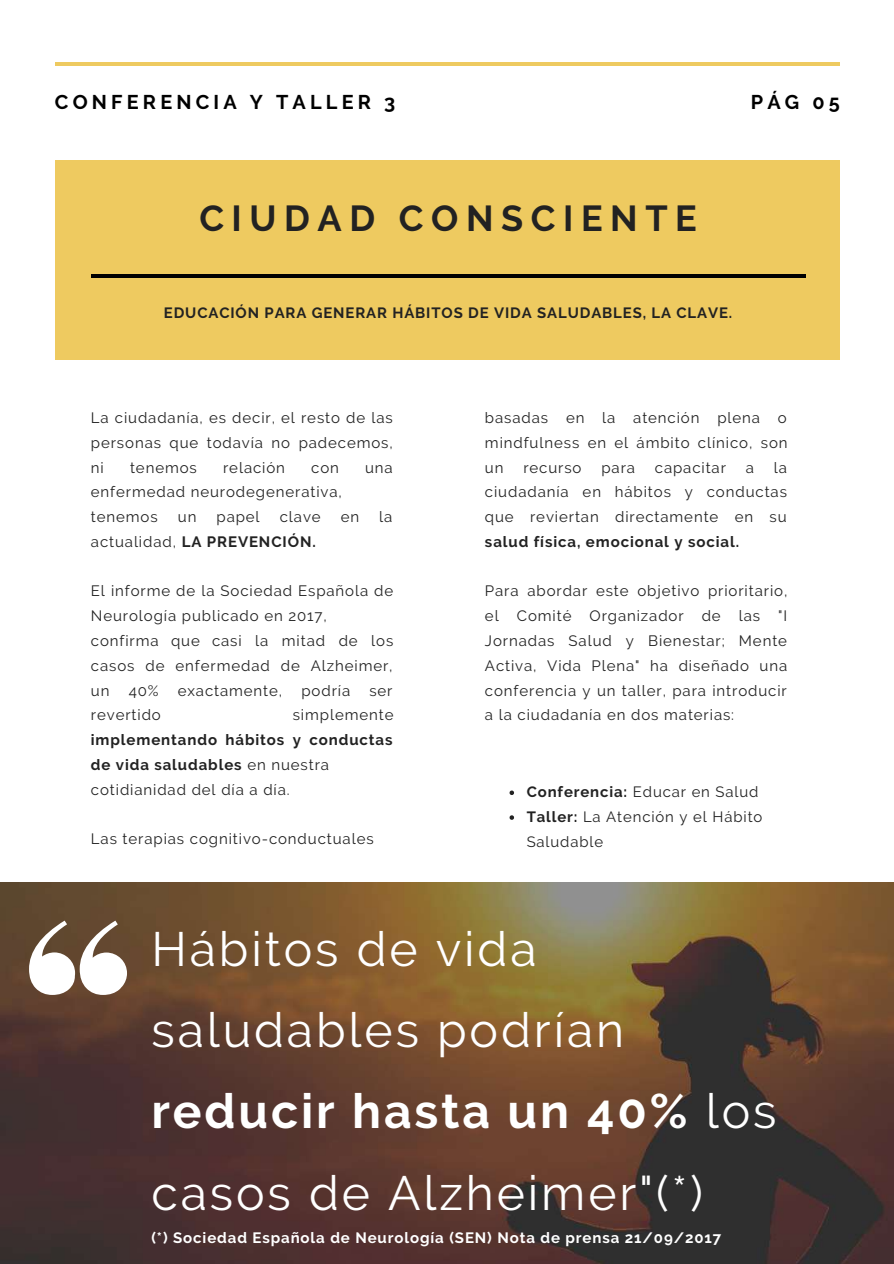
<style>
.page{position:relative;width:894px;height:1264px;background:#fff}
.page>*{position:absolute;margin:0;border:0;box-sizing:border-box;transform-origin:0 0}
.t1{font:48px/81px "Raleway";letter-spacing:.06em;color:#fff}
.t2{font:700 36px "Raleway";letter-spacing:.21em;color:#222}
.t3{font:700 19.8px "Raleway";letter-spacing:.21em;color:#000}
.t4{font:15px/24.8px "Raleway";letter-spacing:.06em;color:#222;text-align:justify}
.t5{font:700 15px/24.8px "Raleway";letter-spacing:.06em;color:#222}
.t6{font:700 15px "Raleway";letter-spacing:.06em;color:#fff}
.t7{font:14.85px/24.8px "Raleway";letter-spacing:.06em;color:#222}
.t8{font:700 14.85px "Raleway";letter-spacing:.06em;color:#222}
.s1{font-weight:400}
.s2{font-weight:700}
</style>
<div class="page">
<img style="left:0;top:882px;width:893px;height:381px">
<hr style="left:55px;top:62px;width:784px;height:4px;background:#eeca60">
<div style="left:55px;top:161px;width:784px;height:198px;background:#eeca60"></div>
<hr style="left:91px;top:274px;width:714px;height:4px;background:#000">
<svg style="left:29px;top:920px;width:98px;height:74px"></svg>
<svg style="left:509px;top:790px;width:5px;height:5px"></svg>
<svg style="left:509px;top:815px;width:5px;height:4px"></svg>
<h3 class="t3" style="left:55px;top:91px;width:341px">CONFERENCIA Y TALLER 3</h3>
<h3 class="t3" style="left:750px;top:91px;width:90px">PÁG 05</h3>
<h2 class="t2" style="left:199px;top:197px;width:499px">CIUDAD CONSCIENTE</h2>
<p class="t8" style="left:164px;top:304px;width:569px">EDUCACIÓN PARA GENERAR HÁBITOS DE VIDA SALUDABLES, LA CLAVE.</p>
<p class="t4" style="left:91px;top:405px;width:303px">La ciudadanía, es decir, el resto de las personas que todavía no padecemos, ni</p>
<p class="t4" style="left:130px;top:455px;width:68px">tenemos</p>
<p class="t4" style="left:223px;top:455px;width:63px">relación</p>
<p class="t4" style="left:311px;top:455px;width:29px">con</p>
<p class="t4" style="left:365px;top:455px;width:29px">una</p>
<p class="t4" style="left:91px;top:479px;width:252px">enfermedad neurodegenerativa, tenemos</p>
<p class="t4" style="left:178px;top:504px;width:20px">un</p>
<p class="t4" style="left:216px;top:504px;width:45px">papel</p>
<p class="t4" style="left:280px;top:504px;width:42px">clave</p>
<p class="t4" style="left:341px;top:504px;width:20px">en</p>
<p class="t4" style="left:379px;top:504px;width:15px">la</p>
<p class="t5" style="left:91px;top:529px;width:226px"><span class="s1">actualidad,</span> LA PREVENCIÓN.</p>
<p class="t4" style="left:91px;top:578px;width:304px;text-align:left">El informe de la Sociedad Española de<br>Neurología publicado en 2017, confirma que casi la mitad de los casos de enfermedad de Alzheimer, un</p>
<p class="t4" style="left:129px;top:678px;width:31px">40%</p>
<p class="t4" style="left:178px;top:678px;width:106px">exactamente,</p>
<p class="t4" style="left:301px;top:678px;width:50px">podría</p>
<p class="t4" style="left:369px;top:678px;width:25px">ser</p>
<p class="t4" style="left:91px;top:702px;width:71px">revertido</p>
<p class="t4" style="left:293px;top:702px;width:102px">simplemente</p>
<p class="t5" style="left:91px;top:727px;width:303px">implementando hábitos y conductas de vida saludables <span class="s1">en nuestra cotidianidad del día a día.</span></p>
<p class="t4" style="left:91px;top:826px;width:284px">Las terapias cognitivo-conductuales</p>
<p class="t4" style="left:485px;top:405px;width:304px">basadas en la atención plena o mindfulness en el ámbito clínico, son un</p>
<p class="t4" style="left:485px;top:455px;width:303px;text-indent:289px">la ciudadanía en hábitos y conductas que reviertan directamente en su</p>
<p class="t5" style="left:485px;top:529px;width:255px">salud física, emocional y social.</p>
<p class="t4" style="left:485px;top:578px;width:304px">Para abordar este objetivo prioritario, el Comité Organizador de las "I Jornadas Salud y Bienestar; Mente Activa, Vida Plena" ha diseñado una conferencia y un taller, para introducir a la ciudadanía en dos materias:</p>
<p class="t4" style="left:523px;top:455px;width:60px">recurso</p>
<p class="t4" style="left:601px;top:455px;width:35px">para</p>
<p class="t4" style="left:654px;top:455px;width:73px">capacitar</p>
<p class="t4" style="left:745px;top:455px;width:10px">a</p>
<p class="t7" style="left:526px;top:779px;width:237px"><span class="s2">Conferencia:</span> Educar en Salud<br><span class="s2">Taller:</span> La Atención y el Hábito<br>Saludable</p>
<h1 class="t1" style="left:151px;top:908px;width:626px">Hábitos de vida saludables podrían <span class="s2">reducir hasta un 40%</span> los casos de Alzheimer"(*)</h1>
<p class="t6" style="left:151px;top:1228px;width:571px">(*) Sociedad Española de Neurología (SEN) Nota de prensa 21/09/2017</p>
</div>
